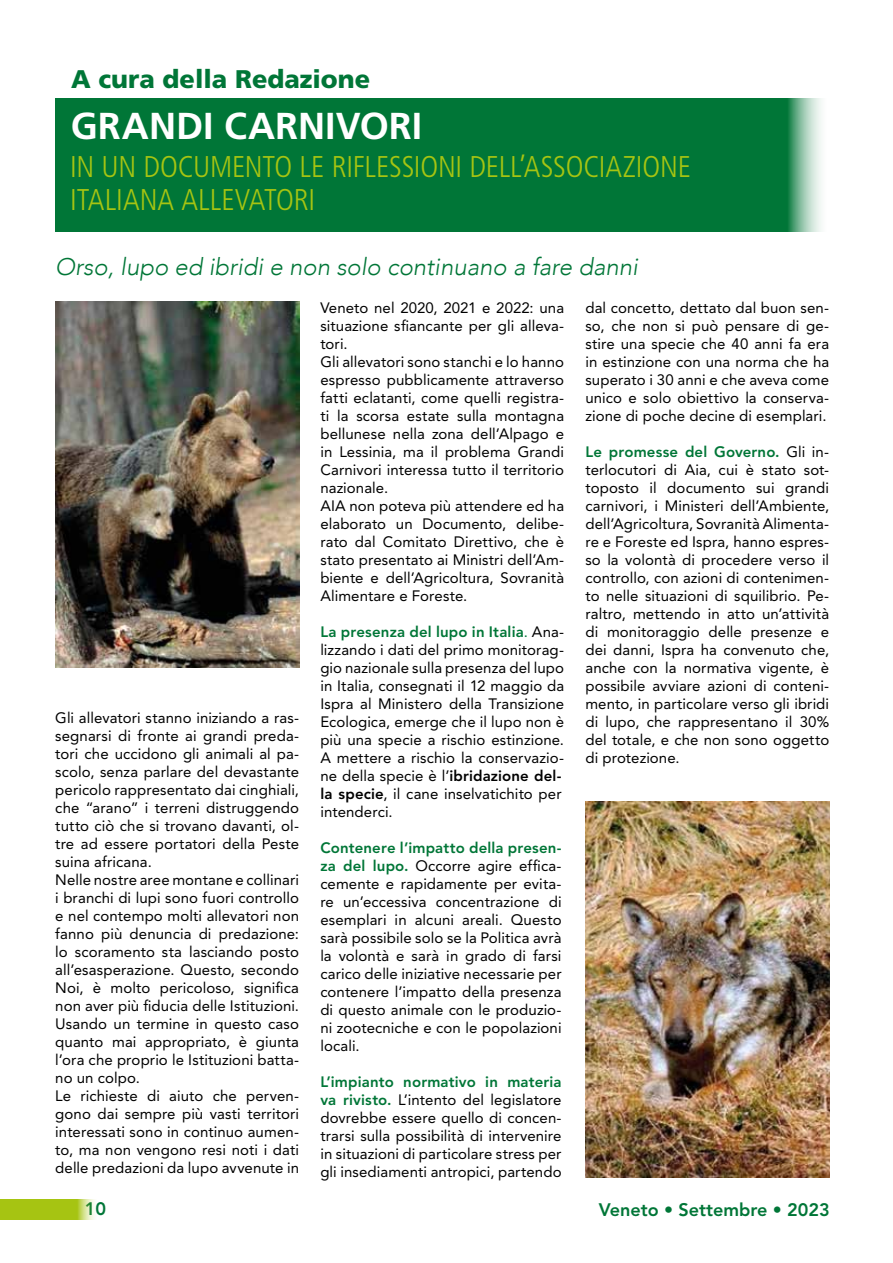
<style>
.page{position:relative;width:893px;height:1263px;background:#fff}
.page>*{position:absolute;margin:0;border:0;box-sizing:border-box;transform-origin:0 0}
.t1{font:700 37.5px "Frutiger LT Std";color:#fff}
.t2{font:300 condensed 30px/33px "Frutiger LT Std";letter-spacing:-.005em;color:#a6c412}
.t3{font:900 25.5px "Frutiger LT Std";color:#007637}
.t4{font:italic 300 24px "Avenir";color:#007637}
.t5{font:800 18px "Avenir LT Std";color:#007637}
.t6{font:15px/18px "Avenir LT Std";letter-spacing:.005em;color:#000;text-align:justify}
.s1{font-weight:800;color:#007637}
.s2{color:#007637}
.s3{font-weight:800}
</style>
<div class="page">
<svg style="left:0;top:1199px;width:95px;height:21px;background:#afca2c"></svg>
<img style="left:55px;top:301px;width:244px;height:367px">
<img style="left:585px;top:801px;width:245px;height:377px">
<div style="left:55px;top:98px;width:774px;height:134px;background:#007637"></div>
<h3 class="t3" style="left:71px;top:64px;width:300px">A cura della Redazione</h3>
<h1 class="t1" style="left:71px;top:103px;width:353px">GRANDI CARNIVORI</h1>
<h2 class="t2" style="left:70px;top:150px;width:622px">IN UN DOCUMENTO LE RIFLESSIONI DELL’ASSOCIAZIONE<br>ITALIANA ALLEVATORI</h2>
<h3 class="t4" style="left:55px;top:252px;width:584px">Orso, lupo ed ibridi e non solo continuano a fare danni</h3>
<p class="t6" style="left:55px;top:708px;width:245px;text-align:left">Gli allevatori stanno iniziando a ras&shy;segnarsi di fronte ai grandi preda&shy;tori che uccidono gli animali al pa&shy;scolo, senza parlare del devastante pericolo rappresentato dai cinghiali, che “arano” i terreni distruggendo tutto ciò che si trovano davanti, ol&shy;tre ad essere portatori della Peste suina africana.<br>Nelle nostre aree montane e collinari i branchi di lupi sono fuori controllo e nel contempo molti allevatori non fanno più denuncia di predazione: lo scoramento sta lasciando posto all’esasperazione. Questo, secondo Noi, è molto pericoloso, significa non aver più fiducia delle Istituzioni.<br>Usando un termine in questo caso quanto mai appropriato, è giunta l’ora che proprio le Istituzioni batta&shy;no un colpo.<br>Le richieste di aiuto che perven&shy;gono dai sempre più vasti territori interessati sono in continuo aumen&shy;to, ma non vengono resi noti i dati delle predazioni da lupo avvenute in</p>
<p class="t6" style="left:320px;top:299px;width:245px;text-align:left">Veneto nel 2020, 2021 e 2022: una situazione sfiancante per gli alleva&shy;tori.<br>Gli allevatori sono stanchi e lo hanno espresso pubblicamente attraverso fatti eclatanti, come quelli registra&shy;ti la scorsa estate sulla montagna bellunese nella zona dell’Alpago e in Lessinia, ma il problema Grandi<br>Carnivori interessa tutto il territorio nazionale.<br>AIA non poteva più attendere ed ha elaborato un Documento, delibe&shy;rato dal Comitato Direttivo, che è stato presentato ai Ministri dell’Am&shy;biente e dell’Agricoltura, Sovranità<br>Alimentare e Foreste.</p>
<p class="t6" style="left:320px;top:623px;width:245px;text-align:left"><span class="s1">La presenza del lupo in Italia</span><span class="s2">.</span> Ana&shy;lizzando i dati del primo monitorag&shy;gio nazionale sulla presenza del lupo in Italia, consegnati il 12 maggio da Ispra al Ministero della Transizione Ecologica, emerge che il lupo non è più una specie a rischio estinzione.<br>A mettere a rischio la conservazio&shy;ne della specie è l’<span class="s3">ibridazione del&shy;la specie</span>, il cane inselvatichito per intenderci.</p>
<p class="t6" style="left:320px;top:839px;width:243px"><span class="s1">Contenere l’impatto della presen&shy;za del lupo.</span> Occorre agire effica&shy;cemente e rapidamente per evita&shy;re un’eccessiva concentrazione di esemplari in alcuni areali. Questo sarà possibile solo se la Politica avrà la volontà e sarà in grado di farsi carico delle iniziative necessarie per contenere l’impatto della presenza di questo animale con le produzio&shy;ni zootecniche e con le popolazioni locali.</p>
<p class="t6" style="left:320px;top:1073px;width:243px"><span class="s1">L’impianto normativo in materia va rivisto.</span> L’intento del legislatore dovrebbe essere quello di concen&shy;trarsi sulla possibilità di intervenire in situazioni di particolare stress per gli insediamenti antropici, partendo</p>
<p class="t6" style="left:585px;top:299px;width:245px">dal concetto, dettato dal buon sen&shy;so, che non si può pensare di ge&shy;stire una specie che 40 anni fa era in estinzione con una norma che ha superato i 30 anni e che aveva come unico e solo obiettivo la conserva&shy;zione di poche decine di esemplari.</p>
<p class="t6" style="left:585px;top:443px;width:245px"><span class="s1">Le promesse del Governo.</span> Gli in&shy;terlocutori di Aia, cui è stato sot&shy;toposto il documento sui grandi carnivori, i Ministeri dell’Ambiente, dell’Agricoltura, Sovranità Alimenta&shy;re e Foreste ed Ispra, hanno espres&shy;so la volontà di procedere verso il controllo, con azioni di contenimen&shy;to nelle situazioni di squilibrio. Pe&shy;raltro, mettendo in atto un’attività di monitoraggio delle presenze e dei danni, Ispra ha convenuto che, anche con la normativa vigente, è possibile avviare azioni di conteni&shy;mento, in particolare verso gli ibridi di lupo, che rappresentano il 30% del totale, e che non sono oggetto di protezione.</p>
<p class="t5" style="left:85px;top:1198px;width:23px">10</p>
<p class="t5" style="left:599px;top:1199px;width:232px">Veneto • Settembre • 2023</p>
</div>
